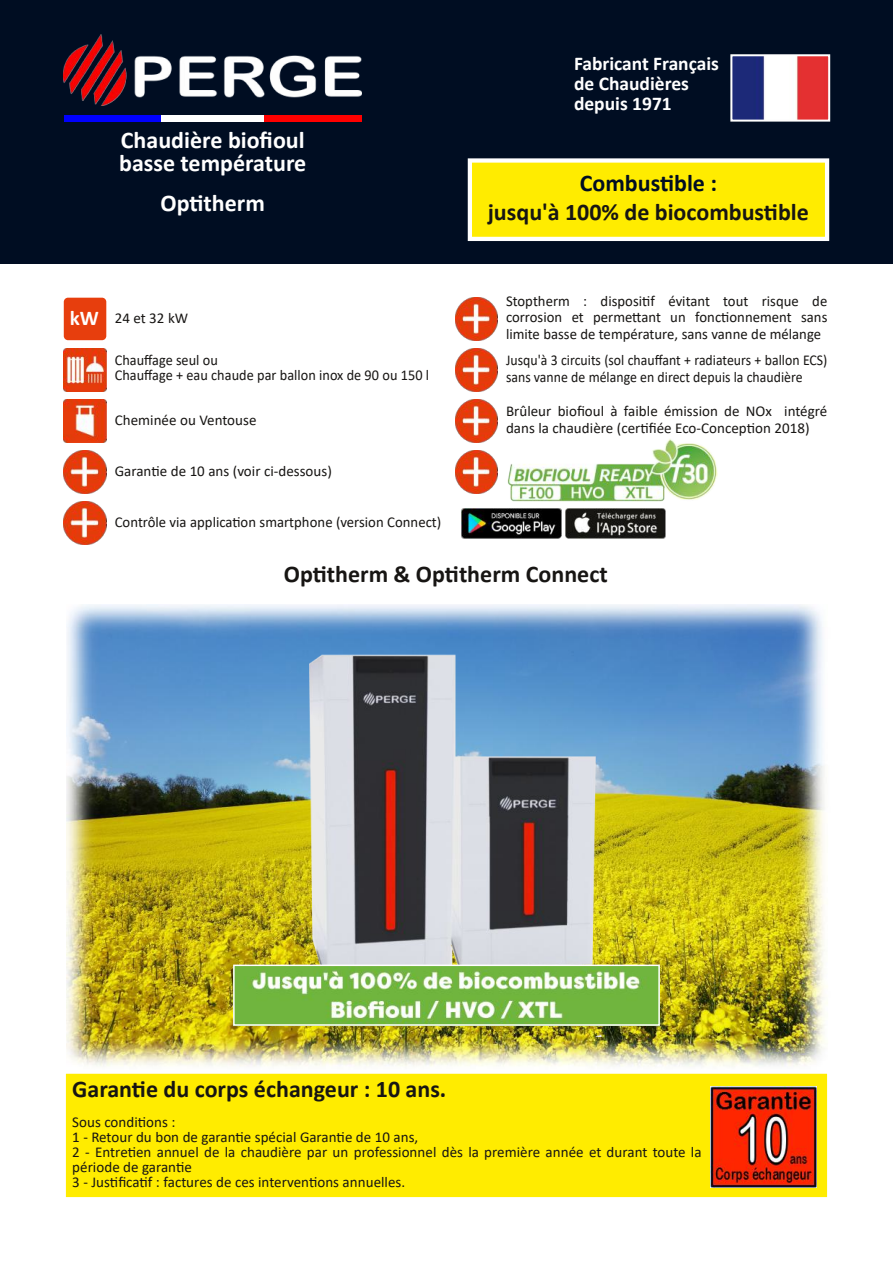
<style>
.page{position:relative;width:893px;height:1263px;background:#fff}
.page>*{position:absolute;margin:0;border:0;box-sizing:border-box;transform-origin:0 0}
.t1{font:700 24px "Calibri";color:#171513}
.t2{font:700 24px/22.5px "Calibri";color:#fff}
.t3{font:700 24px "Calibri";color:#000d22}
.t4{font:700 21px "Calibri";color:#fff}
.t5{font:700 19.5px/20.1px "Calibri";color:#fff}
.t6{font:15px/15px "Calibri";color:#171513}
.t7{font:15px/16.5px "Calibri";color:#171513;scale:.92 1}
.t8{font:15px/15px "Calibri";color:#171513;scale:.95 1}
</style>
<div class="page">
<img style="left:67px;top:605px;width:761px;height:462px">
<div style="left:64px;top:1071px;width:765px;height:128px;background:#ffec00"></div>
<div style="left:62px;top:1069px;width:769px;height:132px;border:4px solid #fff"></div>
<img style="left:710px;top:1087px;width:106px;height:101px">
<img style="left:455px;top:298px;width:42px;height:42px">
<img style="left:64px;top:349px;width:42px;height:42px">
<img style="left:508px;top:439px;width:210px;height:63px">
<img style="left:64px;top:400px;width:42px;height:42px">
<img style="left:455px;top:349px;width:42px;height:42px">
<img style="left:455px;top:400px;width:42px;height:42px">
<div style="left:64px;top:298px;width:42px;height:42px;background:#e73e0d;border-radius:4px"></div>
<img style="left:455px;top:451px;width:42px;height:42px">
<img style="left:64px;top:451px;width:42px;height:42px">
<div style="left:0;top:0;width:893px;height:264px;background:#000d22"></div>
<img style="left:733px;top:57px;width:94px;height:62px">
<div style="left:730px;top:54px;width:100px;height:68px;border:2px solid #fff"></div>
<img style="left:64px;top:34px;width:297px;height:71px">
<div style="left:64px;top:115px;width:98px;height:6px;background:#00f"></div>
<div style="left:162px;top:115px;width:102px;height:6px;background:#fff"></div>
<div style="left:264px;top:115px;width:97px;height:6px;background:#f00"></div>
<div style="left:470px;top:160px;width:357px;height:79px;background:#ffec00"></div>
<div style="left:468px;top:158px;width:361px;height:83px;border:4px solid #fff"></div>
<img style="left:461px;top:509px;width:100px;height:29px">
<img style="left:565px;top:509px;width:100px;height:29px">
<img style="left:64px;top:502px;width:42px;height:42px">
<img style="left:278px;top:604px;width:345px;height:432px">
<img style="left:236px;top:967px;width:421px;height:56px">
<div style="left:233px;top:964px;width:427px;height:62px;border:2px solid #fff"></div>
<h1 class="t2" style="left:119px;top:131px;width:189px">Chaudière biofioul basse température</h1>
<h1 class="t2" style="left:161px;top:194px;width:106px">Optitherm</h1>
<h3 class="t5" style="left:574px;top:55px;width:146px">Fabricant Français de Chaudières depuis 1971</h3>
<h1 class="t3" style="left:580px;top:173px;width:139px">Combustible :</h1>
<h1 class="t1" style="left:488px;top:202px;width:323px">jusqu'à 100% de biocombustible</h1>
<h2 class="t4" style="left:70px;top:309px;width:31px">kW</h2>
<p class="t6" style="left:115px;top:311px;width:75px">24 et 32 kW</p>
<p class="t8" style="left:115px;top:354px;width:332px">Chauffage seul ou<br>Chauffage + eau chaude par ballon inox de 90 ou 150 l</p>
<p class="t6" style="left:115px;top:414px;width:143px">Cheminée ou Ventouse</p>
<p class="t6" style="left:115px;top:465px;width:219px">Garantie de 10 ans (voir ci‐dessous)</p>
<p class="t6" style="left:506px;top:294px;width:323px;line-height:16.5px;text-align:justify">Stoptherm : dispositif évitant tout risque de corrosion et permettant un fonctionnement sans limite basse de température, sans vanne de mélange</p>
<p class="t7" style="left:506px;top:353px;width:351px">Jusqu'à 3 circuits (sol chauffant + radiateurs + ballon ECS) sans vanne de mélange en direct depuis la chaudière</p>
<p class="t6" style="left:506px;top:404px;width:323px;line-height:16.5px">Brûleur biofioul à faible émission de NOx intégré dans la chaudière (certifiée Eco‐Conception 2018)</p>
<p class="t6" style="left:115px;top:516px;width:328px">Contrôle via application smartphone (version Connect)</p>
<h1 class="t1" style="left:284px;top:564px;width:325px">Optitherm &amp; Optitherm Connect</h1>
<h1 class="t1" style="left:72px;top:1078px;width:376px">Garantie du corps échangeur : 10 ans.</h1>
<p class="t6" style="left:72px;top:1115px;width:631px">Sous conditions :<br>1 ‐ Retour du bon de garantie spécial Garantie de 10 ans,<br>2 ‐ Entretien annuel de la chaudière par un professionnel dès la première année et durant toute la période de garantie<br>3 ‐ Justificatif : factures de ces interventions annuelles.</p>
</div>
